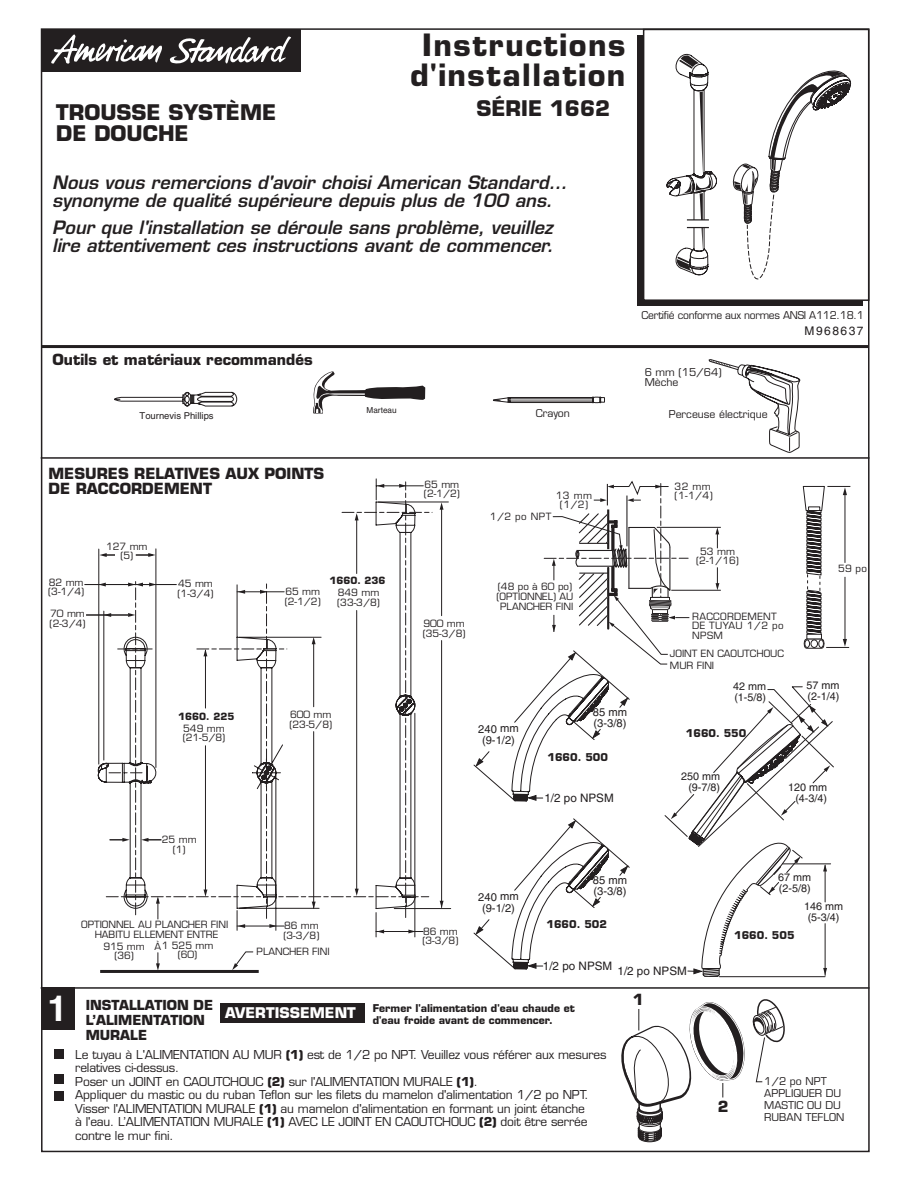
<style>
.page{position:relative;width:918px;height:1188px;background:#fff}
.page>*{position:absolute;margin:0;border:0;box-sizing:border-box;transform-origin:0 0}
.t1{font:700 36px "Helvetica";color:#fff}
.t2{font:700 30px/30px "Eurostile LT Std";letter-spacing:.05em;color:#231f20;text-align:center}
.t3{font:700 21px/21px "Eurostile LT Std";color:#231f20}
.t4{font:italic 600 18px/18px "Eurostile LT Std";color:#231f20}
.t5{font:700 15px/15px "Eurostile LT Std";color:#231f20}
.t6{font:700 14.4px "Eurostile LT Std";color:#fff}
.t7{font:700 13.5px/15px "Eurostile LT Std";color:#231f20}
.t8{font:12px/13.5px "Eurostile LT Std";letter-spacing:-.015em;color:#231f20}
.t9{font:12px "Helvetica LT Std";letter-spacing:.125em;color:#231f20}
.t10{font:11.7px "Helvetica LT Std";color:#231f20}
.t11{font:11.25px/11.2px "Helvetica LT Std";color:#231f20;text-align:center}
.t12{font:10.8px/10.8px "Helvetica LT Std";color:#231f20}
.t13{font:700 10.5px/12px "Eurostile LT Std";color:#231f20}
.t14{font:10.5px/12px "Eurostile LT Std";color:#231f20}
.t15{font:10.5px "Eurostile LT Std";letter-spacing:-.025em;color:#231f20}
.t16{font:9.75px/9.4px "Eurostile LT Std";color:#231f20}
.t17{font:9.75px/9.1px "Eurostile LT Std";letter-spacing:.035em;color:#231f20}
.t18{font:700 9.75px "Eurostile LT Std";color:#231f20}
.t19{font:9.45px "Helvetica LT Std";color:#231f20}
.t20{font:8.25px "Helvetica LT Std";color:#231f20}
.s1{font-weight:700}
</style>
<div class="page">
<div style="left:638px;top:35px;width:225px;height:271px;background:#231f20"></div>
<div style="left:644px;top:29px;width:225px;height:271px;background:#fff"></div>
<div style="left:643px;top:29px;width:226px;height:272px;border:2px solid #231f20"></div>
<hr style="left:41px;top:457px;width:828px;height:2px;background:#231f20">
<hr style="left:41px;top:987px;width:828px;height:2px;background:#231f20">
<hr style="left:43px;top:345px;width:824px;height:3px;background:#231f20">
<div style="left:42px;top:29px;width:259px;height:42px;background:#231f20"></div>
<svg style="left:51px;top:34px;width:111px;height:30px"></svg>
<svg style="left:169px;top:36px;width:122px;height:28px"></svg>
<svg style="left:432px;top:502px;width:17px;height:396px"></svg>
<svg style="left:708px;top:359px;width:93px;height:94px"></svg>
<hr style="left:85px;top:584px;width:44px;height:1px;background:#231f20">
<hr style="left:86px;top:615px;width:42px;height:1px;background:#231f20">
<svg style="left:156px;top:953px;width:4px;height:17px"></svg>
<svg style="left:232px;top:951px;width:22px;height:19px"></svg>
<hr style="left:441px;top:506px;width:1px;height:110px;background:#231f20">
<hr style="left:441px;top:641px;width:1px;height:266px;background:#231f20">
<svg style="left:440px;top:502px;width:4px;height:8px"></svg>
<svg style="left:440px;top:901px;width:4px;height:7px"></svg>
<svg style="left:99px;top:479px;width:333px;height:458px"></svg>
<hr style="left:100px;top:970px;width:159px;height:3px;background:#231f20">
<svg style="left:114px;top:371px;width:491px;height:43px"></svg>
<div style="left:42px;top:987px;width:33px;height:43px;background:#231f20"></div>
<div style="left:220px;top:1004px;width:145px;height:19px;background:#231f20"></div>
<div style="left:54px;top:1049px;width:10px;height:10px;background:#231f20"></div>
<div style="left:54px;top:1074px;width:10px;height:10px;background:#231f20"></div>
<div style="left:54px;top:1091px;width:10px;height:9px;background:#231f20"></div>
<svg style="left:621px;top:999px;width:164px;height:143px"></svg>
<svg style="left:473px;top:480px;width:377px;height:497px"></svg>
<svg style="left:732px;top:70px;width:119px;height:231px"></svg>
<svg style="left:666px;top:54px;width:51px;height:222px"></svg>
<h2 class="t2" style="left:410px;top:32px;width:217px">Instructions d'installation</h2>
<h3 class="t3" style="left:56px;top:103px;width:222px">TROUSSE SYSTÈME<br>DE DOUCHE</h3>
<h3 class="t3" style="left:476px;top:99px;width:135px">SÉRIE 1662</h3>
<h3 class="t4" style="left:52px;top:174px;width:516px">Nous vous remercions d'avoir choisi American Standard… synonyme de qualité supérieure depuis plus de 100 ans.</h3>
<h3 class="t4" style="left:52px;top:219px;width:503px">Pour que l'installation se déroule sans problème, veuillez lire attentivement ces instructions avant de commencer.</h3>
<p class="t5" style="left:53px;top:353px;width:262px">Outils et matériaux recommandés</p>
<p class="t20" style="left:367px;top:405px;width:32px">Marteau</p>
<p class="t19" style="left:140px;top:410px;width:76px">Tournevis Phillips</p>
<p class="t14" style="left:536px;top:408px;width:36px">Crayon</p>
<p class="t15" style="left:642px;top:311px;width:224px">Certifié conforme aux normes ANSI A112.18.1</p>
<p class="t14" style="left:645px;top:367px;width:78px;line-height:10.5px">6 mm (15/64)<br>Mèche</p>
<p class="t14" style="left:669px;top:409px;width:100px">Perceuse électrique</p>
<p class="t9" style="left:805px;top:324px;width:61px">M968637</p>
<p class="t5" style="left:49px;top:467px;width:277px">MESURES RELATIVES AUX POINTS<br>DE RACCORDEMENT</p>
<p class="t16" style="left:48px;top:578px;width:37px">82 mm (3-1/4)</p>
<p class="t16" style="left:50px;top:610px;width:37px">70 mm (2-3/4)</p>
<p class="t16" style="left:106px;top:542px;width:43px;text-align:center">127 mm (5)</p>
<p class="t16" style="left:178px;top:580px;width:37px">45 mm (1-3/4)</p>
<p class="t18" style="left:178px;top:712px;width:58px">1660. 225</p>
<p class="t16" style="left:183px;top:724px;width:44px">549 mm (21-5/8)</p>
<p class="t16" style="left:285px;top:588px;width:37px">65 mm (2-1/2)</p>
<p class="t18" style="left:329px;top:576px;width:58px">1660. 236</p>
<p class="t16" style="left:337px;top:589px;width:44px">849 mm (33-3/8)</p>
<p class="t16" style="left:290px;top:711px;width:44px">600 mm (23-5/8)</p>
<p class="t16" style="left:162px;top:836px;width:36px;text-align:center">25 mm (1)</p>
<p class="t16" style="left:81px;top:921px;width:149px;text-align:center">OPTIONNEL AU PLANCHER FINI<br>HABITU ELLEMENT ENTRE</p>
<p class="t16" style="left:103px;top:942px;width:43px;text-align:center">915 mm (36)</p>
<p class="t16" style="left:162px;top:941px;width:53px;text-align:center">1 525 mm (60)</p>
<p class="t16" style="left:154px;top:943px;width:8px">À</p>
<p class="t16" style="left:283px;top:922px;width:37px">86 mm (3-3/8)</p>
<p class="t16" style="left:257px;top:948px;width:75px">PLANCHER FINI</p>
<p class="t16" style="left:424px;top:480px;width:37px">65 mm (2-1/2)</p>
<p class="t16" style="left:423px;top:620px;width:44px">900 mm (35-3/8)</p>
<p class="t16" style="left:675px;top:482px;width:38px">32 mm</p>
<p class="t16" style="left:556px;top:491px;width:38px">13 mm</p>
<p class="t16" style="left:675px;top:491px;width:40px">(1-1/4)</p>
<p class="t16" style="left:560px;top:501px;width:30px">(1/2)</p>
<p class="t16" style="left:490px;top:512px;width:63px">1/2 po NPT</p>
<p class="t16" style="left:497px;top:582px;width:78px;line-height:10.4px;text-align:center">(48 po à 60 po) (OPTIONNEL) AU<br>PLANCHER FINI</p>
<p class="t11" style="left:478px;top:723px;width:42px">240 mm (9-1/2)</p>
<p class="t11" style="left:593px;top:707px;width:36px;text-align:left">85 mm (3-3/8)</p>
<p class="t13" style="left:548px;top:751px;width:62px">1660. 500</p>
<p class="t10" style="left:544px;top:791px;width:71px">1/2 po NPSM</p>
<p class="t16" style="left:696px;top:548px;width:44px;text-align:center">53 mm (2-1/16)</p>
<p class="t17" style="left:692px;top:613px;width:93px">RACCORDEMENT<br>DE TUYAU 1/2 po<br>NPSM</p>
<p class="t16" style="left:670px;top:648px;width:115px;line-height:12px">JOINT EN CAOUTCHOUC<br>MUR FINI</p>
<p class="t16" style="left:838px;top:565px;width:30px">59 po</p>
<p class="t12" style="left:733px;top:681px;width:35px">42 mm (1-5/8)</p>
<p class="t12" style="left:806px;top:680px;width:35px">57 mm (2-1/4)</p>
<p class="t13" style="left:686px;top:728px;width:62px">1660. 550</p>
<p class="t12" style="left:681px;top:771px;width:41px;text-align:right">250 mm (9-7/8)</p>
<p class="t12" style="left:788px;top:782px;width:41px;text-align:right">120 mm (4-3/4)</p>
<p class="t16" style="left:422px;top:927px;width:37px">86 mm (3-3/8)</p>
<p class="t11" style="left:478px;top:891px;width:42px">240 mm (9-1/2)</p>
<p class="t11" style="left:593px;top:875px;width:36px;text-align:left">85 mm (3-3/8)</p>
<p class="t13" style="left:547px;top:918px;width:62px">1660. 502</p>
<p class="t10" style="left:543px;top:959px;width:71px">1/2 po NPSM</p>
<p class="t10" style="left:618px;top:964px;width:71px">1/2 po NPSM</p>
<p class="t12" style="left:778px;top:872px;width:35px">67 mm (2-5/8)</p>
<p class="t13" style="left:734px;top:930px;width:62px">1660. 505</p>
<p class="t12" style="left:804px;top:901px;width:41px;text-align:center">146 mm (5-3/4)</p>
<h1 class="t1" style="left:48px;top:993px;width:22px">1</h1>
<p class="t7" style="left:86px;top:998px;width:129px">INSTALLATION DE<br>L’ALIMENTATION<br>MURALE</p>
<p class="t6" style="left:225px;top:1006px;width:132px">AVERTISSEMENT</p>
<p class="t13" style="left:373px;top:1003px;width:204px">Fermer l'alimentation d'eau chaude et d'eau froide avant de commencer.</p>
<p class="t8" style="left:75px;top:1049px;width:533px">Le tuyau à L'ALIMENTATION AU MUR <span class="s1">(1)</span> est de 1/2 po NPT. Veuillez vous référer aux mesures relatives ci-dessus.<br>Poser un JOINT en CAOUTCHOUC <span class="s1">(2)</span> sur l'ALIMENTATION MURALE <span class="s1">(1)</span>.<br>Appliquer du mastic ou du ruban Teflon sur les filets du mamelon d'alimentation 1/2 po NPT.<br>Visser l'ALIMENTATION MURALE <span class="s1">(1)</span> au mamelon d'alimentation en formant un joint étanche<br>à l'eau. L’ALIMENTATION MURALE <span class="s1">(1)</span> AVEC LE JOINT EN CAOUTCHOUC <span class="s1">(2)</span> doit être serrée contre le mur fini.</p>
<p class="t5" style="left:633px;top:993px;width:12px">1</p>
<p class="t5" style="left:718px;top:1100px;width:12px">2</p>
<p class="t14" style="left:764px;top:1076px;width:82px">1/2 po NPT<br>APPLIQUER DU<br>MASTIC OU DU<br>RUBAN TEFLON</p>
</div>
